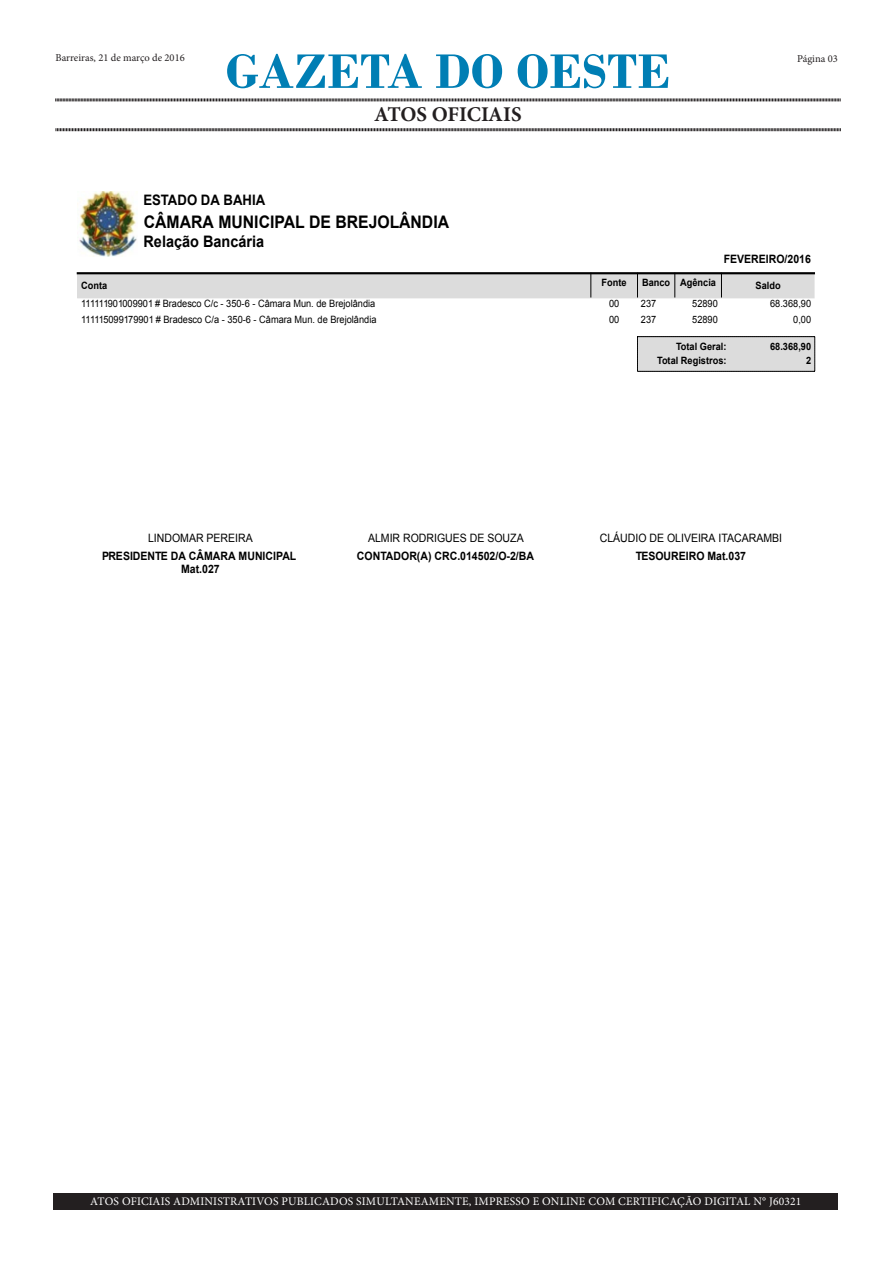
<style>
.page{position:relative;width:893px;height:1263px;background:#fff}
.page>*{position:absolute;margin:0;border:0;box-sizing:border-box;transform-origin:0 0}
.t1{font:700 51px "Bodoni";color:#007eb4}
.t2{font:700 21px "Minion Pro";letter-spacing:-.005em;color:#231f20}
.t3{font:700 17.25px "Arial";color:#000;scale:.91 1}
.t4{font:700 15.9px "Arial";color:#000;scale:.91 1}
.t5{font:700 14.4px "Arial";color:#000;scale:.91 1}
.t6{font:11.55px "Minion Pro";letter-spacing:.015em;color:#fff}
.t7{font:700 11.55px/13.2px "Arial";color:#000;text-align:center;scale:.91 1}
.t8{font:11.55px "Arial";color:#000;scale:.91 1}
.t9{font:10.5px "Minion Pro";color:#231f20}
.t10{font:10.05px "Arial";color:#000;scale:.91 1}
.t11{font:700 10.05px "Arial";color:#000;scale:.91 1}
</style>
<div class="page">
<svg style="left:55px;top:98px;width:786px;height:4px;background:#908e8e"></svg>
<svg style="left:55px;top:128px;width:786px;height:4px;background:#908e8e"></svg>
<div style="left:53px;top:1194px;width:785px;height:16px;background:#231f20"></div>
<div style="left:78px;top:273px;width:736px;height:25px;background:#dcdcdc"></div>
<div style="left:77px;top:273px;width:738px;height:25px;border:1px solid #dcdcdc"></div>
<img style="left:79px;top:192px;width:58px;height:64px">
<hr style="left:78px;top:272px;width:736px;height:2px;background:#000">
<svg style="left:721px;top:274px;width:1px;height:23px"></svg>
<svg style="left:674px;top:274px;width:1px;height:23px"></svg>
<svg style="left:637px;top:274px;width:1px;height:23px"></svg>
<svg style="left:590px;top:274px;width:1px;height:23px"></svg>
<div style="left:637px;top:337px;width:178px;height:34px;background:#dcdcdc"></div>
<div style="left:637px;top:336px;width:178px;height:36px;border:1px dashed #000"></div>
<p class="t9" style="left:55px;top:51px;width:131px">Barreiras, 21 de março de 2016</p>
<p class="t9" style="left:797px;top:52px;width:42px">Página 03</p>
<p class="t1" style="left:226px;top:41px;width:446px">GAZETA DO OESTE</p>
<p class="t2" style="left:374px;top:100px;width:149px">ATOS OFICIAIS</p>
<p class="t5" style="left:143px;top:190px;width:135px">ESTADO DA BAHIA</p>
<p class="t3" style="left:144px;top:210px;width:337px">CÂMARA MUNICIPAL DE BREJOLÂNDIA</p>
<p class="t4" style="left:143px;top:231px;width:134px">Relação Bancária</p>
<p class="t7" style="left:724px;top:253px;width:97px">FEVEREIRO/2016</p>
<p class="t11" style="left:602px;top:275px;width:29px">Fonte</p>
<p class="t11" style="left:81px;top:279px;width:30px">Conta</p>
<p class="t11" style="left:642px;top:276px;width:83px">Banco Agência</p>
<p class="t11" style="left:756px;top:279px;width:29px">Saldo</p>
<p class="t10" style="left:81px;top:297px;width:325px">111111901009901 # Bradesco C/c - 350-6 - Câmara Mun. de Brejolândia</p>
<p class="t10" style="left:609px;top:297px;width:13px">00</p>
<p class="t10" style="left:641px;top:297px;width:18px">237</p>
<p class="t10" style="left:692px;top:297px;width:30px">52890</p>
<p class="t10" style="left:770px;top:297px;width:47px">68.368,90</p>
<p class="t10" style="left:81px;top:313px;width:326px">111115099179901 # Bradesco C/a - 350-6 - Câmara Mun. de Brejolândia</p>
<p class="t10" style="left:609px;top:313px;width:13px">00</p>
<p class="t10" style="left:641px;top:313px;width:18px">237</p>
<p class="t10" style="left:692px;top:313px;width:30px">52890</p>
<p class="t10" style="left:793px;top:313px;width:21px">0,00</p>
<p class="t11" style="left:676px;top:340px;width:57px">Total Geral:</p>
<p class="t11" style="left:770px;top:340px;width:47px">68.368,90</p>
<p class="t11" style="left:657px;top:354px;width:78px">Total Registros:</p>
<p class="t11" style="left:806px;top:354px;width:7px">2</p>
<p class="t8" style="left:148px;top:531px;width:117px">LINDOMAR PEREIRA</p>
<p class="t8" style="left:368px;top:531px;width:173px">ALMIR RODRIGUES DE SOUZA</p>
<p class="t8" style="left:600px;top:531px;width:202px">CLÁUDIO DE OLIVEIRA ITACARAMBI</p>
<p class="t7" style="left:102px;top:549px;width:215px">PRESIDENTE DA CÂMARA MUNICIPAL<br>Mat.027</p>
<p class="t7" style="left:357px;top:549px;width:196px">CONTADOR(A) CRC.014502/O-2/BA</p>
<p class="t7" style="left:636px;top:549px;width:123px">TESOUREIRO Mat.037</p>
<p class="t6" style="left:90px;top:1193px;width:713px">ATOS OFICIAIS ADMINISTRATIVOS PUBLICADOS SIMULTANEAMENTE, IMPRESSO E ONLINE COM CERTIFICAÇÃO DIGITAL N° J60321</p>
</div>
